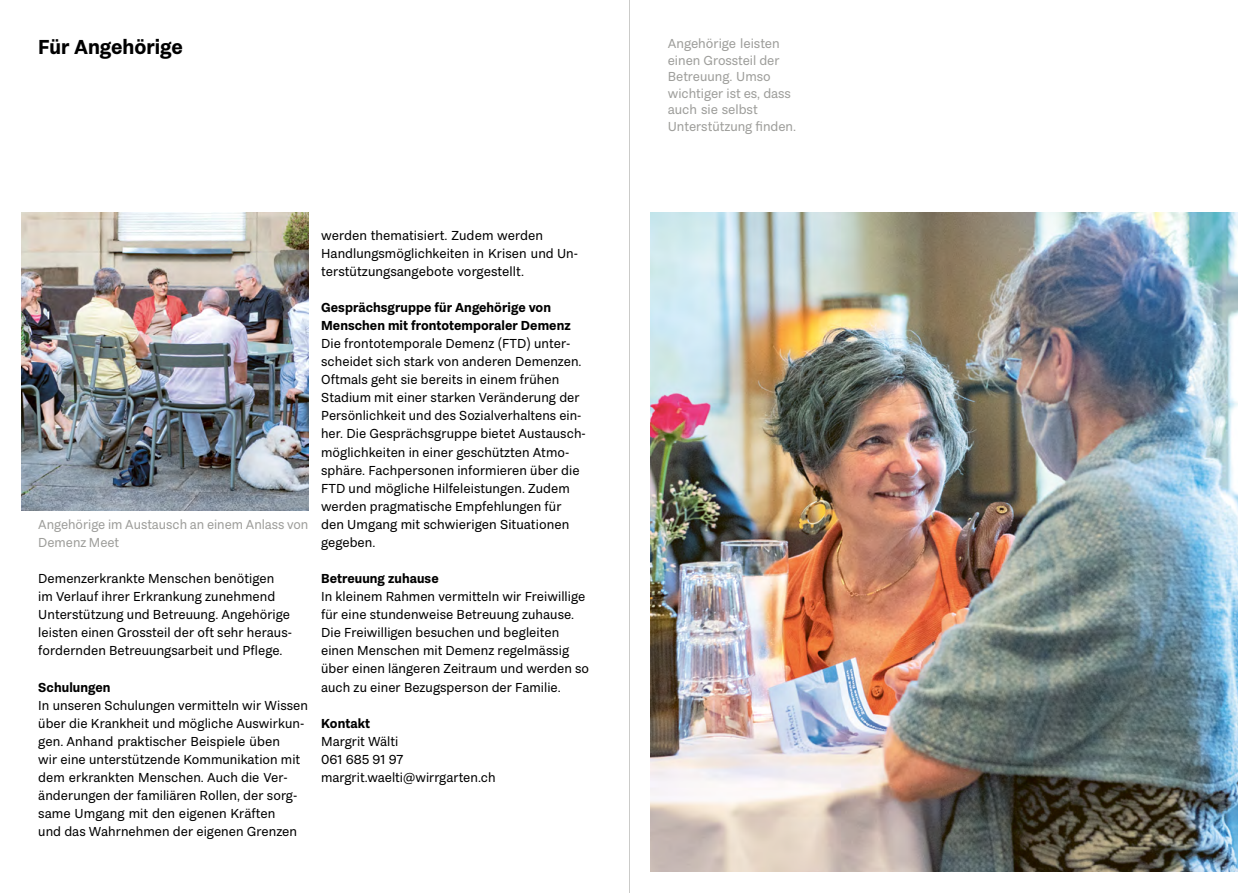
<style>
.page{position:relative;width:1259px;height:893px;background:#fff}
.page>*{position:absolute;margin:0;border:0;box-sizing:border-box;transform-origin:0 0}
.t1{font:700 21px "Passenger Sans";color:#000}
.t2{font:13.5px/18px "Passenger Sans";letter-spacing:.005em;color:#000}
.t3{font:13.5px/16.5px "Passenger Sans";color:#9e9e9b}
.t4{font:700 13.5px/18.1px "Passenger Sans";letter-spacing:.005em;color:#000}
</style>
<div class="page">
<img style="left:21px;top:213px;width:287px;height:298px">
<img style="left:651px;top:213px;width:586px;height:659px">
<hr style="left:629px;top:0;width:1px;height:893px;background:#cbcbc9">
<h1 class="t1" style="left:38px;top:35px;width:146px">Für Angehörige</h1>
<p class="t3" style="left:38px;top:515px;width:271px;line-height:18.1px">Angehörige im Austausch an einem Anlass von<br>Demenz Meet</p>
<p class="t2" style="left:38px;top:569px;width:255px">Demenzerkrankte Menschen benötigen im Verlauf ihrer Erkrankung zunehmend Unterstützung und Betreuung. Angehörige leisten einen Grossteil der oft sehr heraus&shy;fordernden Betreuungsarbeit und Pflege.</p>
<p class="t4" style="left:38px;top:678px;width:74px">Schulungen</p>
<p class="t2" style="left:38px;top:696px;width:271px">In unseren Schulungen vermitteln wir Wissen über die Krankheit und mögliche Auswirkun&shy;gen. Anhand praktischer Beispiele üben<br>wir eine unterstützende Kommunikation mit dem erkrankten Menschen. Auch die Ver-- änderungen der familiären Rollen, der sorg&shy;same Umgang mit den eigenen Kräften<br>und das Wahrnehmen der eigenen Grenzen</p>
<p class="t2" style="left:321px;top:226px;width:257px">werden thematisiert. Zudem werden<br>Handlungsmöglichkeiten in Krisen und Un&shy;terstützungsangebote vorgestellt.</p>
<p class="t4" style="left:321px;top:298px;width:251px">Gesprächsgruppe für Angehörige von<br>Menschen mit frontotemporaler Demenz</p>
<p class="t2" style="left:321px;top:334px;width:266px">Die frontotemporale Demenz (FTD) unter&shy;scheidet sich stark von anderen Demenzen.<br>Oftmals geht sie bereits in einem frühen Stadium mit einer starken Veränderung der Persönlichkeit und des Sozialverhaltens ein&shy;her. Die Gesprächsgruppe bietet Austausch&shy;möglichkeiten in einer geschützten Atmo&shy;sphäre. Fachpersonen informieren über die FTD und mögliche Hilfeleistungen. Zudem werden pragmatische Empfehlungen für den Umgang mit schwierigen Situationen gegeben.</p>
<p class="t4" style="left:321px;top:569px;width:119px">Betreuung zuhause</p>
<p class="t2" style="left:321px;top:587px;width:269px">In kleinem Rahmen vermitteln wir Freiwillige für eine stundenweise Betreuung zuhause.<br>Die Freiwilligen besuchen und begleiten einen Menschen mit Demenz regelmässig über einen längeren Zeitraum und werden so auch zu einer Bezugsperson der Familie.</p>
<p class="t4" style="left:321px;top:714px;width:50px">Kontakt</p>
<p class="t2" style="left:321px;top:732px;width:176px">Margrit Wälti<br>061 685 91 97 margrit.waelti@wirrgarten.ch</p>
<p class="t3" style="left:668px;top:36px;width:130px">Angehörige leisten einen Grossteil der<br>Betreuung. Umso wichtiger ist es, dass auch sie selbst<br>Unterstützung finden.</p>
</div>
